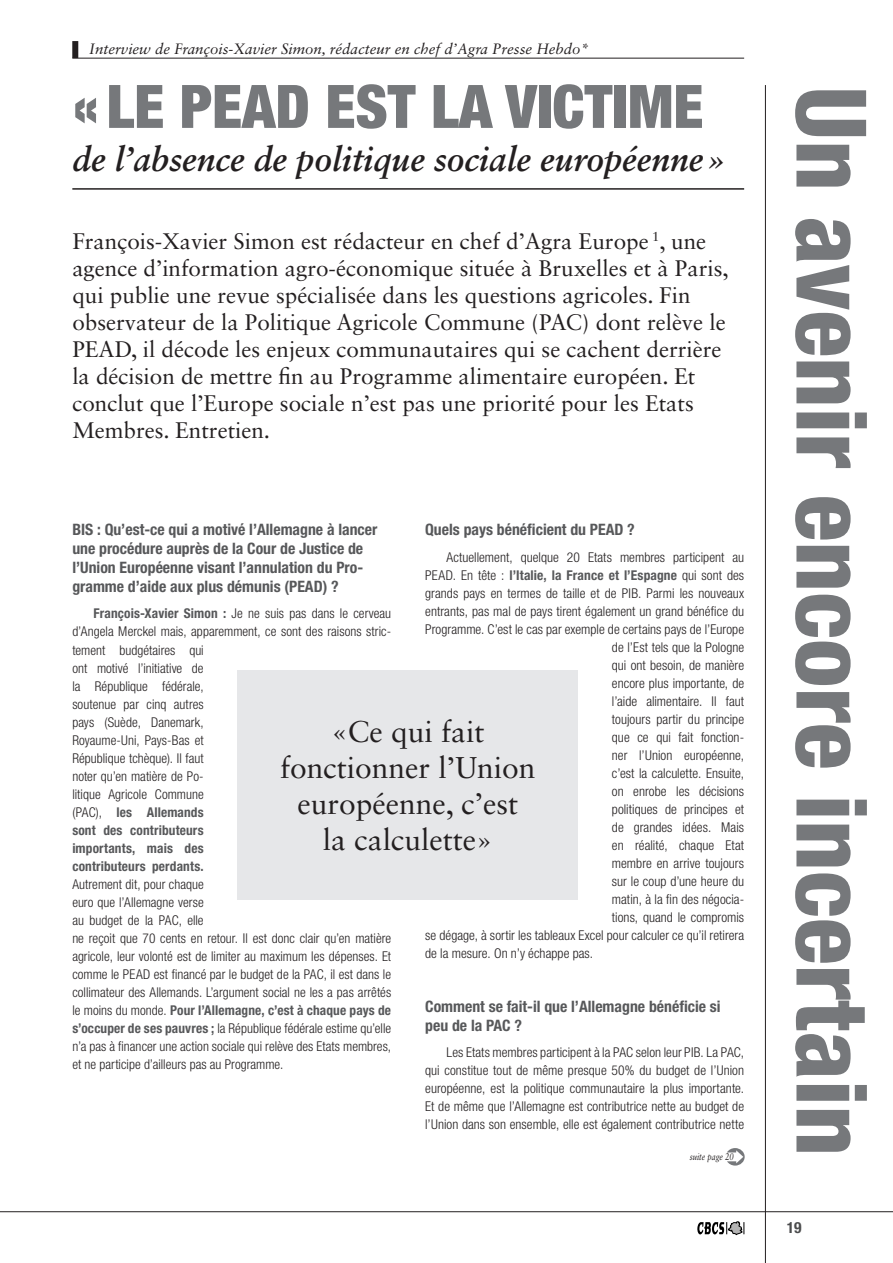
<style>
.page{position:relative;width:893px;height:1263px;background:#fff}
.page>*{position:absolute;margin:0;border:0;box-sizing:border-box;transform-origin:0 0}
.t1{font:800 condensed 97.5px "Helvetica Neue LT Std";color:#76787b}
.TITRE_1{font:900 condensed 60px "Helvetica Neue LT Std";color:#76787b}
.TITRE_2{font:italic 700 34.5px "Sabon LT Std";color:#231f20;scale:.95 1}
.EXERGUE{font:30px/36px "Sabon LT Std";color:#231f20;text-align:center}
.INTRO{font:22.5px/27px "Sabon LT Std";color:#231f20}
.SOUS_TITRE_AUTRE{font:700 condensed 15.75px/18.9px "Helvetica Neue LT Std";color:#57585a}
.t2{font:700 condensed 15.45px "Helvetica Neue LT Std";color:#4b4c4d}
.t3{font:italic 15px "Sabon LT Std";color:#231f20}
.TEXTE_COURANT{font:300 condensed 13.5px/18px "Helvetica Neue LT Std";letter-spacing:.005em;color:#231f20;text-align:justify}
.TEXTE_COURANT-2{font:700 condensed 13.5px "Helvetica Neue LT Std";letter-spacing:.01em;color:#57585a}
.t4{font:italic 9.75px "Sabon LT Std";color:#231f20;scale:.8 1}
.s1{font-weight:700;color:#57585a}
.s2{font-weight:300;color:#231f20}
</style>
<div class="page">
<hr style="left:0;top:1211px;width:893px;height:1px;background:#231f20">
<hr style="left:765px;top:85px;width:1px;height:1178px;background:#231f20">
<svg style="left:697px;top:1221px;width:48px;height:14px"></svg>
<hr style="left:72px;top:188px;width:672px;height:2px;background:#231f20">
<hr style="left:72px;top:58px;width:672px;height:1px;background:#231f20">
<div style="left:72px;top:41px;width:6px;height:17px;background:#231f20"></div>
<div style="left:238px;top:670px;width:340px;height:229px;background:#e6e7e9"></div>
<svg style="left:727px;top:1148px;width:18px;height:17px"></svg>
<p class="t3" style="left:89px;top:40px;width:501px">Interview de François-Xavier Simon, rédacteur en chef d’Agra Presse Hebdo*</p>
<p class="TITRE_1" style="left:72px;top:70px;width:633px">« LE PEAD EST LA VICTIME</p>
<p class="TITRE_2" style="left:72px;top:138px;width:688px">de l’absence de politique sociale européenne»</p>
<p class="INTRO" style="left:72px;top:227px;width:658px">François-Xavier Simon est rédacteur en chef d’Agra Europe <sup>1</sup>, une agence d’information agro-économique située à Bruxelles et à Paris, qui publie une revue spécialisée dans les questions agricoles. Fin observateur de la Politique Agricole Commune (PAC) dont relève le PEAD, il décode les enjeux communautaires qui se cachent derrière la décision de mettre fin au Programme alimentaire européen. Et conclut que l’Europe sociale n’est pas une priorité pour les Etats Membres. Entretien.</p>
<p class="SOUS_TITRE_AUTRE" style="left:72px;top:520px;width:307px">BIS : Qu’est-ce qui a motivé l’Allemagne à lancer une procédure auprès de la Cour de Justice de l’Union Européenne visant l’annulation du Pro&shy;gramme d’aide aux plus démunis (PEAD) ?</p>
<p class="TEXTE_COURANT" style="left:72px;top:605px;width:320px;text-align:left;text-indent:21px"><span class="s1">François-Xavier Simon :</span> Je ne suis pas dans le cerveau d’Angela Merckel mais, apparemment, ce sont des raisons stric&shy;tement budgétaires qui<br>ont motivé l’initiative de<br>la République fédérale,<br>soutenue par cinq autres<br>pays (Suède, Danemark,<br>Royaume-Uni, Pays-Bas et<br>République tchèque). Il faut<br>noter qu’en matière de Po-<br>litique Agricole Commune<br>(PAC), <span class="s1">les Allemands<br>sont des contributeurs<br>importants, mais des<br>contributeurs perdants.<br></span>Autrement dit, pour chaque<br>euro que l’Allemagne verse<br>au budget de la PAC, elle<br>ne reçoit que 70 cents en retour. Il est donc clair qu’en matière agricole, leur volonté est de limiter au maximum les dépenses. Et comme le PEAD est financé par le budget de la PAC, il est dans le collimateur des Allemands. L’argument social ne les a pas arrêtés le moins du monde. <span class="s1">Pour l’Allemagne, c’est à chaque pays de s’occuper de ses pauvres ;</span> la République fédérale estime qu’elle n’a pas à financer une action sociale qui relève des Etats membres, et ne participe d’ailleurs pas au Programme.</p>
<p class="SOUS_TITRE_AUTRE" style="left:425px;top:520px;width:211px">Quels pays bénéficient du PEAD ?</p>
<p class="TEXTE_COURANT" style="left:446px;top:548px;width:299px">Actuellement, quelque 20 Etats membres participent au</p>
<p class="TEXTE_COURANT-2" style="left:425px;top:567px;width:320px"><span class="s2">PEAD. En tête :</span> l’Italie, la France et l’Espagne <span class="s2">qui sont des</span></p>
<p class="TEXTE_COURANT" style="left:425px;top:584px;width:320px">grands pays en termes de taille et de PIB. Parmi les nouveaux</p>
<p class="TEXTE_COURANT" style="left:425px;top:602px;width:320px">entrants, pas mal de pays tirent également un grand bénéfice du</p>
<p class="TEXTE_COURANT" style="left:425px;top:620px;width:320px">Programme. C’est le cas par exemple de certains pays de l’Europe</p>
<p class="TEXTE_COURANT" style="left:612px;top:638px;width:134px">de l’Est tels que la Pologne</p>
<p class="TEXTE_COURANT" style="left:612px;top:656px;width:134px">qui ont besoin, de manière</p>
<p class="TEXTE_COURANT" style="left:612px;top:674px;width:134px">encore plus importante, de</p>
<p class="TEXTE_COURANT" style="left:612px;top:692px;width:134px">l’aide alimentaire. Il faut</p>
<p class="TEXTE_COURANT" style="left:612px;top:710px;width:134px">toujours partir du principe</p>
<p class="TEXTE_COURANT" style="left:612px;top:728px;width:134px">que ce qui fait fonction-</p>
<p class="TEXTE_COURANT" style="left:612px;top:746px;width:134px">ner l’Union européenne,</p>
<p class="TEXTE_COURANT" style="left:612px;top:764px;width:134px">c’est la calculette. Ensuite,</p>
<p class="TEXTE_COURANT" style="left:612px;top:782px;width:134px">on enrobe les décisions</p>
<p class="TEXTE_COURANT" style="left:612px;top:800px;width:134px">politiques de principes et</p>
<p class="TEXTE_COURANT" style="left:612px;top:818px;width:134px">de grandes idées. Mais</p>
<p class="TEXTE_COURANT" style="left:612px;top:836px;width:134px">en réalité, chaque Etat</p>
<p class="TEXTE_COURANT" style="left:612px;top:854px;width:134px">membre en arrive toujours</p>
<p class="TEXTE_COURANT" style="left:612px;top:872px;width:134px">sur le coup d’une heure du</p>
<p class="TEXTE_COURANT" style="left:612px;top:890px;width:134px">matin, à la fin des négocia-</p>
<p class="TEXTE_COURANT" style="left:612px;top:908px;width:134px">tions, quand le compromis</p>
<p class="TEXTE_COURANT" style="left:425px;top:926px;width:320px">se dégage, à sortir les tableaux Excel pour calculer ce qu’il retirera</p>
<p class="TEXTE_COURANT" style="left:425px;top:944px;width:169px">de la mesure. On n’y échappe pas.</p>
<p class="SOUS_TITRE_AUTRE" style="left:425px;top:996px;width:297px">Comment se fait-il que l’Allemagne bénéficie si peu de la PAC ?</p>
<p class="TEXTE_COURANT" style="left:425px;top:1043px;width:320px;text-indent:21px">Les Etats membres participent à la PAC selon leur PIB. La PAC, qui constitue tout de même presque 50% du budget de l’Union européenne, est la politique communautaire la plus importante.<br>Et de même que l’Allemagne est contributrice nette au budget de l’Union dans son ensemble, elle est également contributrice nette</p>
<p class="EXERGUE" style="left:280px;top:713px;width:257px">«Ce qui fait fonctionner l’Union européenne, c’est<br>la calculette»</p>
<p class="t4" style="left:690px;top:1151px;width:57px">suite page 20</p>
<p class="t1" style="left:891px;top:86px;width:1071px;rotate:90deg">Un avenir encore incertain</p>
<p class="t2" style="left:787px;top:1218px;width:16px">19</p>
</div>
